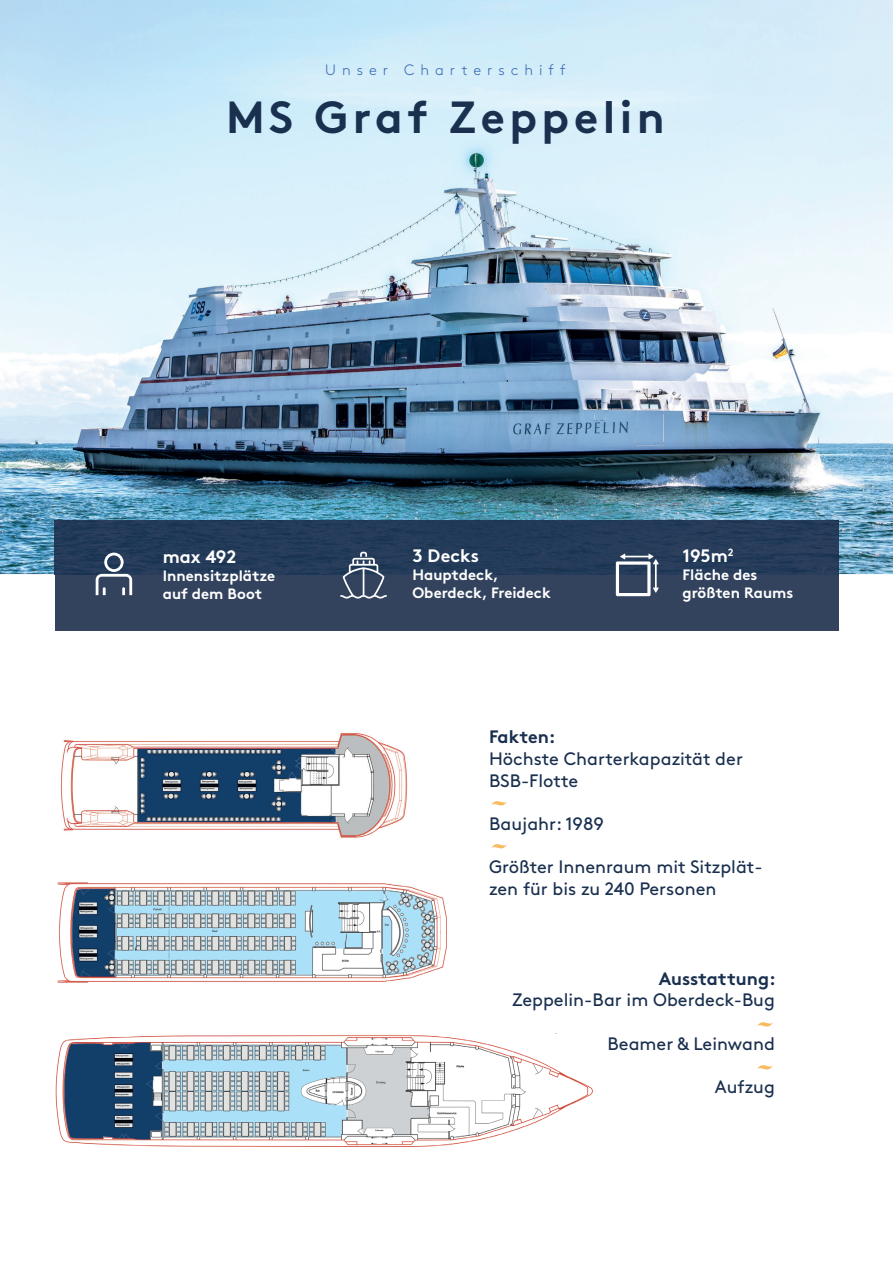
<style>
.page{position:relative;width:893px;height:1263px;background:#fff}
.page>*{position:absolute;margin:0;border:0;box-sizing:border-box;transform-origin:0 0}
.t1{font:700 45px "Brown Pro";letter-spacing:.1em;color:#1a304f}
.t2{font:18px/21.6px "Brown Pro";color:#1a304f}
.t3{font:700 18px "Brown Pro";color:#1a304f}
.t4{font:700 18px "Brown Pro";color:#fff}
.t5{font:700 15px/18px "Brown Pro";color:#fff}
.t6{font:300 15px "Brown Pro";letter-spacing:.4em;color:#3769b3}
</style>
<div class="page">
<img style="left:0;top:0;width:893px;height:574px">
<div style="left:55px;top:574px;width:783px;height:57px;background:#33435e"></div>
<img style="left:55px;top:521px;width:783px;height:53px">
<svg style="left:340px;top:552px;width:47px;height:46px"></svg>
<svg style="left:96px;top:553px;width:36px;height:42px"></svg>
<svg style="left:616px;top:554px;width:43px;height:42px"></svg>
<img style="left:60px;top:733px;width:348px;height:105px">
<img style="left:57px;top:882px;width:390px;height:101px">
<img style="left:55px;top:1035px;width:538px;height:112px">
<svg style="left:491px;top:801px;width:17px;height:5px"></svg>
<svg style="left:491px;top:844px;width:17px;height:5px"></svg>
<svg style="left:757px;top:1022px;width:16px;height:5px"></svg>
<svg style="left:757px;top:1065px;width:16px;height:5px"></svg>
<p class="t6" style="left:325px;top:59px;width:242px">Unser Charterschiff</p>
<h1 class="t1" style="left:226px;top:81px;width:440px">MS Graf Zeppelin</h1>
<p class="t4" style="left:163px;top:543px;width:75px">max 492</p>
<p class="t5" style="left:163px;top:566px;width:114px">Innensitzplätze auf dem Boot</p>
<p class="t4" style="left:412px;top:541px;width:68px">3 Decks</p>
<p class="t5" style="left:412px;top:565px;width:140px">Hauptdeck,<br>Oberdeck, Freideck</p>
<p class="t4" style="left:682px;top:541px;width:53px">195m<sup>2</sup></p>
<p class="t5" style="left:682px;top:565px;width:112px">Fläche des größten Raums</p>
<p class="t3" style="left:489px;top:722px;width:68px">Fakten:</p>
<p class="t2" style="left:489px;top:746px;width:255px">Höchste Charterkapazität der<br>BSB-Flotte</p>
<p class="t2" style="left:489px;top:811px;width:117px">Baujahr: 1989</p>
<p class="t2" style="left:489px;top:854px;width:275px">Größter Innenraum mit Sitzplät&shy;zen für bis zu 240 Personen</p>
<p class="t3" style="left:659px;top:964px;width:119px">Ausstattung:</p>
<p class="t2" style="left:512px;top:988px;width:264px">Zeppelin-Bar im Oberdeck-Bug</p>
<p class="t2" style="left:607px;top:1031px;width:169px">Beamer &amp; Leinwand</p>
<p class="t2" style="left:715px;top:1074px;width:62px">Aufzug</p>
</div>
